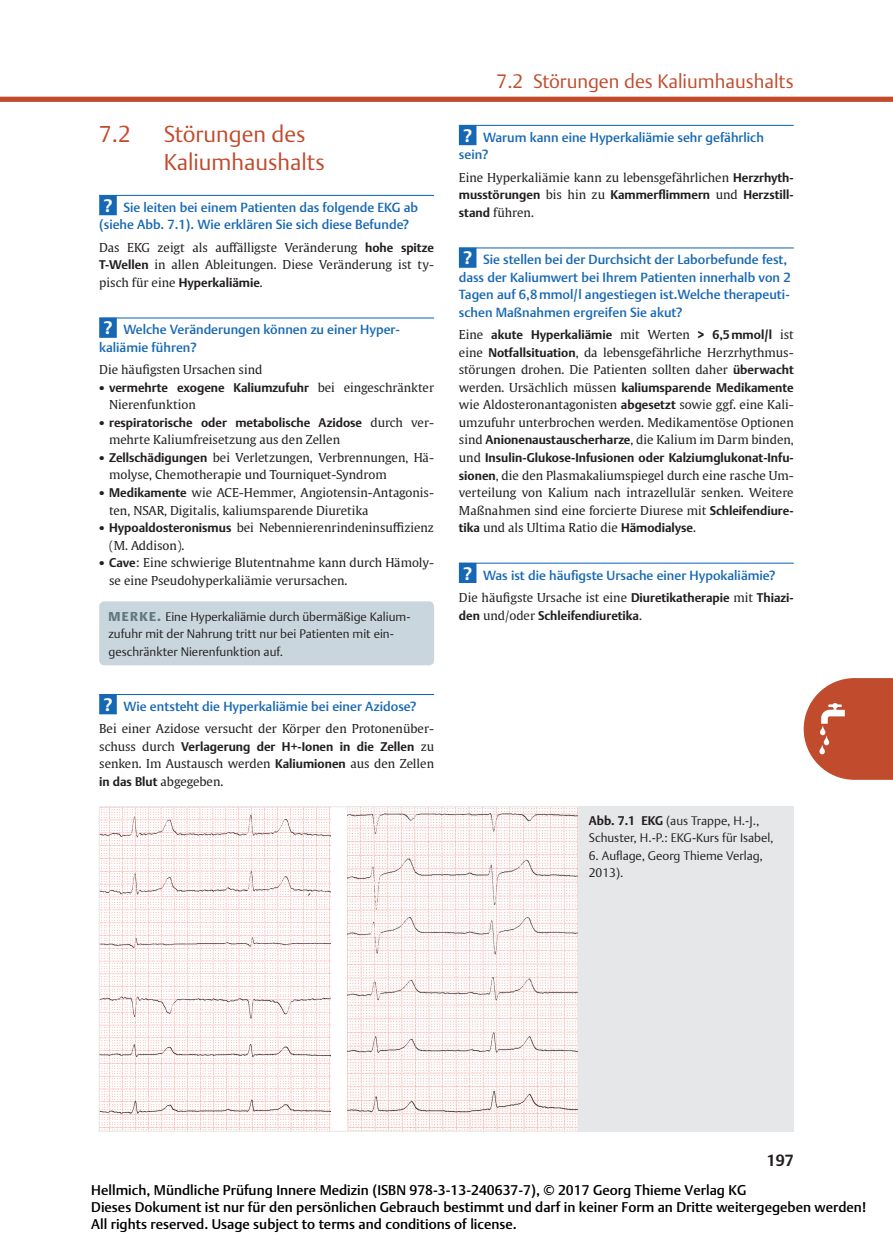
<style>
.page{position:relative;width:893px;height:1241px;background:#fff}
.page>*{position:absolute;margin:0;border:0;box-sizing:border-box;transform-origin:0 0}
.t1{font:300 22.75px/28px "Thieme Argo 2011";color:#c14b2d}
.t2{font:300 19.25px "Thieme Argo 2011";color:#c14b2d}
.t3{font:700 15.75px "Thieme Argo 2011";color:#231f20}
.t4{font:500 14px/16.8px "Thieme Argo 2011";color:#000}
.t5{font:500 13.12px/17.5px "Thieme Argo 2011";color:#1768b4}
.t6{font:12.25px/17.5px "Thieme Gulliver 2011";color:#231f20}
.t7{font:700 12.25px "Thieme Argo 2011";color:#231f20}
.t8{font:300 12.25px/17.5px "Thieme Argo 2011";color:#231f20}
.s1{font-weight:700;font-size:17.5px;color:#fff}
.s2{font-family:"Thieme Argo 2011";font-weight:700}
.s3{font-family:"Thieme Gulliver 2011";font-weight:400;font-size:15.75px}
.s4{font-family:"Thieme Gulliver 2011";font-weight:400}
.s5{font-size:15.75px}
.s6{font-weight:900;font-size:12.78px;color:#647882}
.s7{font-weight:700}
</style>
<div class="page">
<div style="left:0;top:97px;width:893px;height:5px;background:#c14b2d"></div>
<svg style="left:804px;top:678px;width:89px;height:101px;background:#ca654c"></svg>
<img style="left:806px;top:702px;width:42px;height:52px">
<hr style="left:99px;top:195px;width:335px;height:1px;background:#1768b4">
<div style="left:99px;top:195px;width:18px;height:20px;background:#1768b4"></div>
<hr style="left:99px;top:317px;width:335px;height:1px;background:#1768b4">
<div style="left:99px;top:317px;width:18px;height:21px;background:#1768b4"></div>
<hr style="left:99px;top:694px;width:335px;height:1px;background:#1768b4">
<div style="left:99px;top:694px;width:18px;height:20px;background:#1768b4"></div>
<div style="left:99px;top:601px;width:335px;height:64px;background:#c9d6dd;border-radius:5px"></div>
<hr style="left:459px;top:125px;width:335px;height:1px;background:#1768b4">
<div style="left:459px;top:125px;width:17px;height:20px;background:#1768b4"></div>
<hr style="left:459px;top:247px;width:335px;height:1px;background:#1768b4">
<div style="left:459px;top:247px;width:17px;height:21px;background:#1768b4"></div>
<hr style="left:459px;top:562px;width:335px;height:1px;background:#1768b4">
<div style="left:459px;top:562px;width:17px;height:21px;background:#1768b4"></div>
<div style="left:579px;top:806px;width:215px;height:325px;background:#e6e7e9"></div>
<img style="left:101px;top:808px;width:229px;height:321px">
<img style="left:347px;top:808px;width:230px;height:321px">
<div style="left:99px;top:806px;width:480px;height:325px;border:1px solid #e6e7e9"></div>
<h1 class="t1" style="left:99px;top:119px;width:33px">7.2</h1>
<h1 class="t1" style="left:164px;top:119px;width:163px">Störungen des<br>Kaliumhaushalts</h1>
<p class="t5" style="left:99px;top:198px;width:320px;text-indent:4px"><span class="s1">?</span> Sie leiten bei einem Patienten das folgende EKG ab (siehe Abb. 7.1). Wie erklären Sie sich diese Befunde?</p>
<p class="t6" style="left:99px;top:238px;width:336px;text-align:justify">Das EKG zeigt als auffälligste Veränderung <span class="s2">hohe spitze T-Wellen</span> in allen Ableitungen. Diese Veränderung ist ty&shy;pisch für eine <span class="s2">Hyperkaliämie</span>.</p>
<p class="t5" style="left:99px;top:321px;width:302px;text-indent:4px"><span class="s1">?</span> Welche Veränderungen können zu einer Hyper&shy;kaliämie führen?</p>
<p class="t6" style="left:99px;top:360px;width:165px">Die häufigsten Ursachen sind</p>
<p class="t7" style="left:99px;top:379px;width:336px"><span class="s3">•</span> vermehrte exogene Kaliumzufuhr <span class="s4">bei eingeschränkter</span></p>
<p class="t6" style="left:109px;top:395px;width:88px">Nierenfunktion</p>
<p class="t7" style="left:99px;top:414px;width:336px"><span class="s3">•</span> respiratorische oder metabolische Azidose <span class="s4">durch ver-</span></p>
<p class="t6" style="left:109px;top:430px;width:232px">mehrte Kaliumfreisetzung aus den Zellen</p>
<p class="t6" style="left:109px;top:448px;width:326px;text-indent:-10px"><span class="s5">•</span> <span class="s2">Zellschädigungen</span> bei Verletzungen, Verbrennungen, Hä&shy;molyse, Chemotherapie und Tourniquet-Syndrom</p>
<p class="t6" style="left:109px;top:483px;width:326px;text-indent:-10px"><span class="s5">•</span> <span class="s2">Medikamente</span> wie ACE-Hemmer, Angiotensin-Antagonis&shy;ten, NSAR, Digitalis, kaliumsparende Diuretika</p>
<p class="t6" style="left:109px;top:518px;width:326px;text-indent:-10px"><span class="s5">•</span> <span class="s2">Hypoaldosteronismus</span> bei Nebennierenrindeninsuffizienz (M. Addison).</p>
<p class="t6" style="left:109px;top:553px;width:326px;text-indent:-10px"><span class="s5">•</span> <span class="s2">Cave</span>: Eine schwierige Blutentnahme kann durch Hämoly&shy;se eine Pseudohyperkaliämie verursachen.</p>
<p class="t8" style="left:109px;top:607px;width:304px"><span class="s6">MERKE.</span> Eine Hyperkaliämie durch übermäßige Kalium&shy;zufuhr mit der Nahrung tritt nur bei Patienten mit ein&shy;geschränkter Nierenfunktion auf.</p>
<p class="t5" style="left:104px;top:697px;width:314px"><span class="s1">?</span> Wie entsteht die Hyperkaliämie bei einer Azidose?</p>
<p class="t6" style="left:99px;top:719px;width:336px">Bei einer Azidose versucht der Körper den Protonenüber-</p>
<p class="t7" style="left:99px;top:738px;width:336px"><span class="s4">schuss durch</span> Verlagerung der H+-Ionen in die Zellen <span class="s4">zu</span></p>
<p class="t6" style="left:99px;top:754px;width:336px">senken. Im Austausch werden <span class="s2">Kaliumionen</span> aus den Zellen <span class="s2">in das Blut</span> abgegeben.</p>
<h2 class="t2" style="left:497px;top:69px;width:299px">7.2 Störungen des Kaliumhaushalts</h2>
<p class="t5" style="left:459px;top:128px;width:306px;text-indent:4px"><span class="s1">?</span> Warum kann eine Hyperkaliämie sehr gefährlich sein?</p>
<p class="t6" style="left:459px;top:168px;width:336px">Eine Hyperkaliämie kann zu lebensgefährlichen <span class="s2">Herzrhyth-</span></p>
<p class="t7" style="left:459px;top:187px;width:336px">musstörungen <span class="s4">bis hin zu</span> Kammerflimmern <span class="s4">und</span> Herzstill-</p>
<p class="t6" style="left:459px;top:203px;width:77px"><span class="s2">stand</span> führen.</p>
<p class="t5" style="left:459px;top:251px;width:333px;text-indent:4px"><span class="s1">?</span> Sie stellen bei der Durchsicht der Laborbefunde fest, dass der Kaliumwert bei Ihrem Patienten innerhalb von 2<br>Tagen auf 6,8mmol/l angestiegen ist.Welche therapeuti&shy;schen Maßnahmen ergreifen Sie akut?</p>
<p class="t7" style="left:459px;top:327px;width:336px"><span class="s4">Eine</span> akute Hyperkaliämie <span class="s4">mit Werten</span> &gt; 6,5mmol/l <span class="s4">ist</span></p>
<p class="t6" style="left:459px;top:343px;width:336px">eine <span class="s2">Notfallsituation</span>, da lebensgefährliche Herzrhythmus&shy;störungen drohen. Die Patienten sollten daher <span class="s2">überwacht</span></p>
<p class="t7" style="left:459px;top:379px;width:336px"><span class="s4">werden. Ursächlich müssen</span> kaliumsparende Medikamente</p>
<p class="t6" style="left:459px;top:395px;width:336px;text-align:justify">wie Aldosteronantagonisten <span class="s2">abgesetzt</span> sowie ggf. eine Kali&shy;umzufuhr unterbrochen werden. Medikamentöse Optionen sind <span class="s2">Anionenaustauscherharze</span>, die Kalium im Darm binden,</p>
<p class="t7" style="left:459px;top:449px;width:336px"><span class="s4">und</span> Insulin-Glukose-Infusionen oder Kalziumglukonat-Infu-</p>
<p class="t6" style="left:459px;top:465px;width:336px;text-align:justify"><span class="s2">sionen</span>, die den Plasmakaliumspiegel durch eine rasche Um&shy;verteilung von Kalium nach intrazellulär senken. Weitere Maßnahmen sind eine forcierte Diurese mit <span class="s2">Schleifendiure&shy;tika</span> und als Ultima Ratio die <span class="s2">Hämodialyse</span>.</p>
<p class="t5" style="left:463px;top:566px;width:314px"><span class="s1">?</span> Was ist die häufigste Ursache einer Hypokaliämie?</p>
<p class="t6" style="left:459px;top:588px;width:336px">Die häufigste Ursache ist eine <span class="s2">Diuretikatherapie</span> mit <span class="s2">Thiazi-</span></p>
<p class="t7" style="left:459px;top:607px;width:185px">den <span class="s4">und/oder</span> Schleifendiuretika<span class="s4">.</span></p>
<p class="t8" style="left:589px;top:811px;width:186px"><span class="s7">Abb. 7.1 EKG</span> (aus Trappe, H.-J.,<br>Schuster, H.-P.: EKG-Kurs für Isabel,</p>
<p class="t8" style="left:589px;top:846px;width:176px">6. Auflage, Georg Thieme Verlag,<br>2013).</p>
<p class="t3" style="left:767px;top:1149px;width:28px">197</p>
<p class="t4" style="left:91px;top:1181px;width:776px">Hellmich, Mündliche Prüfung Innere Medizin (ISBN 978-3-13-240637-7), © 2017 Georg Thieme Verlag KG<br>Dieses Dokument ist nur für den persönlichen Gebrauch bestimmt und darf in keiner Form an Dritte weitergegeben werden!<br>All rights reserved. Usage subject to terms and conditions of license.</p>
</div>
